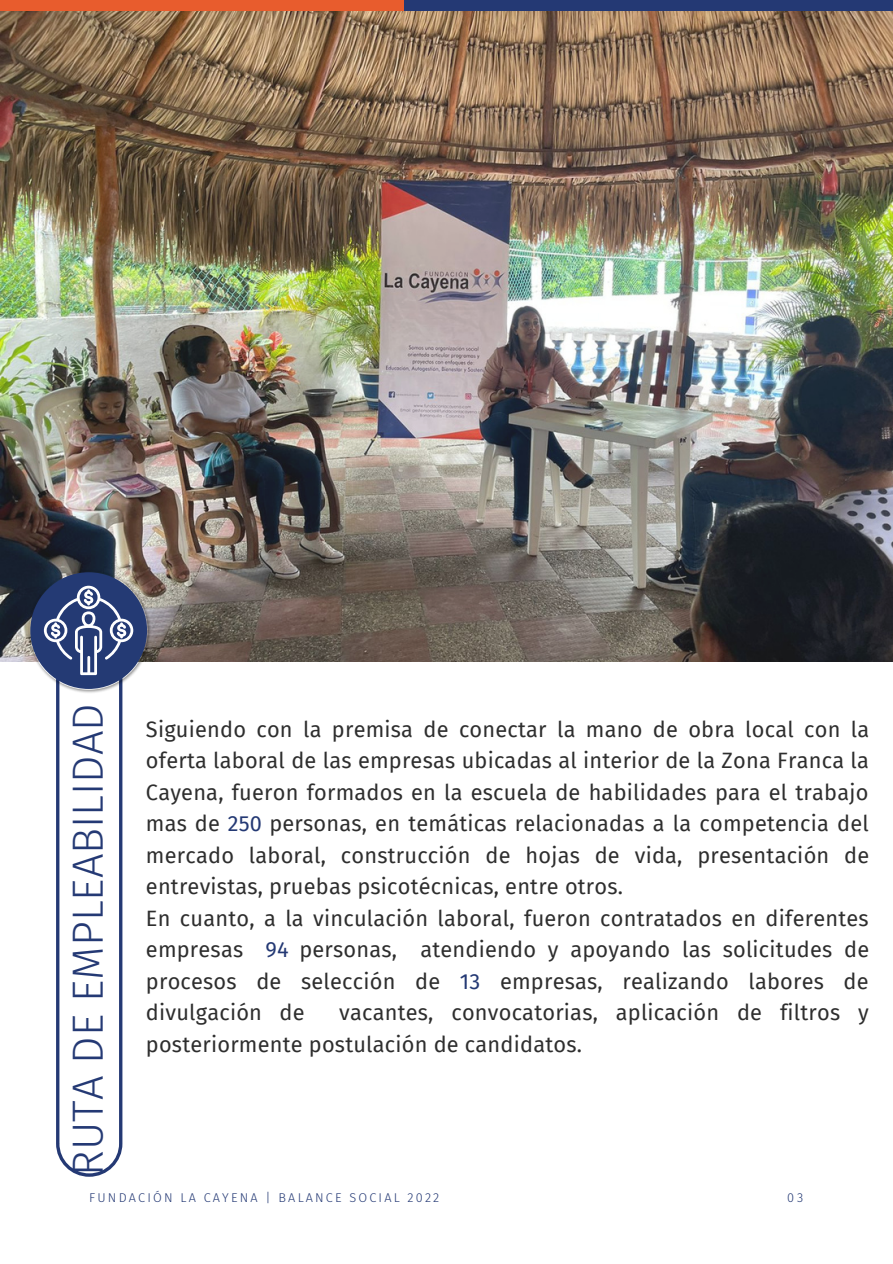
<style>
.page{position:relative;width:893px;height:1264px;background:#fff}
.page>*{position:absolute;margin:0;border:0;box-sizing:border-box;transform-origin:0 0}
.t1{font:300 43.5px "Fira Sans";color:#243974}
.t2{font:21.75px/31.5px "Fira Sans";letter-spacing:.01em;color:#2e2e2e}
.t3{font:300 12.75px "Fira Sans";letter-spacing:.17em;color:#243974}
.s1{color:#243974}
</style>
<div class="page">
<img style="left:0;top:10px;width:892px;height:651px">
<div style="left:0;top:0;width:442px;height:10px;background:#e85c2d"></div>
<div style="left:404px;top:0;width:488px;height:10px;background:#243974"></div>
<img style="left:28px;top:569px;width:123px;height:105px">
<svg style="left:44px;top:585px;width:89px;height:591px"></svg>
<h1 class="t1" style="left:62px;top:1175px;width:474px;rotate:-90deg">RUTA DE EMPLEABILIDAD</h1>
<p class="t3" style="left:89px;top:1190px;width:351px">FUNDACIÓN LA CAYENA | BALANCE SOCIAL 2022</p>
<p class="t3" style="left:787px;top:1190px;width:18px">03</p>
<p class="t2" style="left:146px;top:713px;width:724px">Siguiendo con la premisa de conectar la mano de obra local con la oferta laboral de las empresas ubicadas al interior de la Zona Franca la Cayena, fueron formados en la escuela de habilidades para el trabajo mas de <span class="s1">250</span> personas, en temáticas relacionadas a la competencia del mercado laboral, construcción de hojas de vida, presentación de entrevistas, pruebas psicotécnicas, entre otros.<br>En cuanto, a la vinculación laboral, fueron contratados en diferentes empresas <span class="s1">94</span> personas, atendiendo y apoyando las solicitudes de procesos de selección de <span class="s1">13</span> empresas, realizando labores de divulgación de</p>
<p class="t2" style="left:146px;top:997px;width:724px;text-indent:193px">vacantes, convocatorias, aplicación de filtros y posteriormente postulación de candidatos.</p>
</div>
